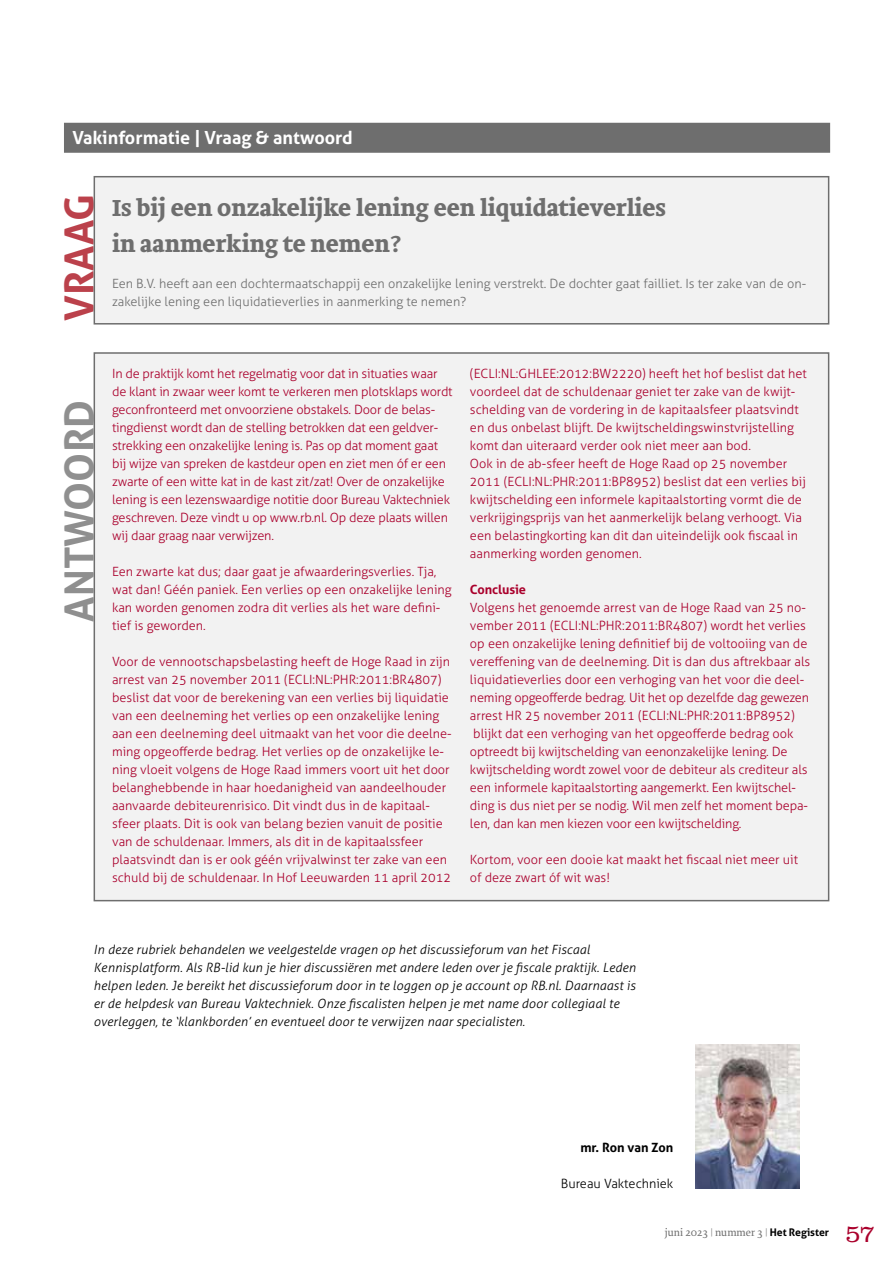
<style>
.page{position:relative;width:893px;height:1263px;background:#fff}
.page>*{position:absolute;margin:0;border:0;box-sizing:border-box;transform-origin:0 0}
.t1{font:700 40.05px "Aller";color:#8f8f8f}
.t2{font:700 40.05px "Aller";color:#bb414b}
.t3{font:300 25.05px "Clarendon LT Std";color:#aa002c}
.t4{font:700 24px/36px "Brioni Text Std";color:#6e6e6e}
.t5{font:700 18px "Aller";color:#fff}
.t6{font:300 12.75px/18px "Aller";color:#aa002c}
.t7{font:italic 300 12.75px/18px "Aller";letter-spacing:.01em;color:#000}
.t8{font:300 12.75px/18px "Aller";color:#6e6e6e}
.t9{font:300 12.75px "Aller";color:#000}
.t10{font:700 12.75px "Aller";color:#000}
.t11{font:700 12.75px "Aller";letter-spacing:-.01em;color:#aa002c}
.t12{font:300 10.5px "Brioni Std";color:#6e6e6e}
.s1{font-family:"Aller";font-weight:700;color:#000}
</style>
<div class="page">
<img style="left:695px;top:1044px;width:104px;height:144px">
<div style="left:94px;top:177px;width:735px;height:147px;background:#f2f2f2"></div>
<div style="left:94px;top:176px;width:735px;height:149px;border:2px solid #6e6e6e"></div>
<div style="left:94px;top:353px;width:735px;height:548px;background:#f2f2f2"></div>
<div style="left:64px;top:123px;width:766px;height:30px;background:#6e6e6e"></div>
<h3 class="t5" style="left:72px;top:127px;width:282px">Vakinformatie | Vraag &amp; antwoord</h3>
<h1 class="t2" style="left:55px;top:321px;width:128px;rotate:-90deg">VRAAG</h1>
<h3 class="t4" style="left:112px;top:190px;width:556px">Is bij een onzakelijke lening een liquidatieverlies in aanmerking te nemen?</h3>
<p class="t8" style="left:112px;top:274px;width:696px">Een B.V. heeft aan een dochtermaatschappij een onzakelijke lening verstrekt. De dochter gaat failliet. Is ter zake van de on&shy;zakelijke lening een liquidatieverlies in aanmerking te nemen?</p>
<h1 class="t1" style="left:55px;top:621px;width:223px;rotate:-90deg">ANTWOORD</h1>
<p class="t6" style="left:112px;top:364px;width:342px">In de praktijk komt het regelmatig voor dat in situaties waar de klant in zwaar weer komt te verkeren men plotsklaps wordt geconfronteerd met onvoorziene obstakels. Door de belas&shy;tingdienst wordt dan de stelling betrokken dat een geldver&shy;strekking een onzakelijke lening is. Pas op dat moment gaat bij wijze van spreken de kastdeur open en ziet men óf er een zwarte of een witte kat in de kast zit/zat! Over de onzakelijke lening is een lezenswaardige notitie door Bureau Vaktechniek geschreven. Deze vindt u op www.rb.nl. Op deze plaats willen wij daar graag naar verwijzen.</p>
<p class="t6" style="left:112px;top:563px;width:341px">Een zwarte kat dus; daar gaat je afwaarderingsverlies. Tja, wat dan! Géén paniek. Een verlies op een onzakelijke lening kan worden genomen zodra dit verlies als het ware defini&shy;tief is geworden.</p>
<p class="t6" style="left:112px;top:653px;width:341px">Voor de vennootschapsbelasting heeft de Hoge Raad in zijn arrest van 25 november 2011 (ECLI:NL:PHR:2011:BR4807) beslist dat voor de berekening van een verlies bij liquidatie van een deelneming het verlies op een onzakelijke lening aan een deelneming deel uitmaakt van het voor die deelne&shy;ming opgeofferde bedrag. Het verlies op de onzakelijke le&shy;ning vloeit volgens de Hoge Raad immers voort uit het door belanghebbende in haar hoedanigheid van aandeelhouder aanvaarde debiteurenrisico. Dit vindt dus in de kapitaal&shy;sfeer plaats. Dit is ook van belang bezien vanuit de positie van de schuldenaar. Immers, als dit in de kapitaalssfeer plaatsvindt dan is er ook géén vrijvalwinst ter zake van een schuld bij de schuldenaar. In Hof Leeuwarden 11 april 2012</p>
<p class="t6" style="left:470px;top:365px;width:338px">(ECLI:NL:GHLEE:2012:BW2220) heeft het hof beslist dat het voordeel dat de schuldenaar geniet ter zake van de kwijt&shy;schelding van de vordering in de kapitaalsfeer plaatsvindt en dus onbelast blijft. De kwijtscheldingswinstvrijstelling komt dan uiteraard verder ook niet meer aan bod.<br>Ook in de ab-sfeer heeft de Hoge Raad op 25 november 2011 (ECLI:NL:PHR:2011:BP8952) beslist dat een verlies bij kwijtschelding een informele kapitaalstorting vormt die de verkrijgingsprijs van het aanmerkelijk belang verhoogt. Via een belastingkorting kan dit dan uiteindelijk ook fiscaal in aanmerking worden genomen.</p>
<p class="t11" style="left:470px;top:582px;width:58px">Conclusie</p>
<p class="t6" style="left:470px;top:599px;width:342px">Volgens het genoemde arrest van de Hoge Raad van 25 no&shy;vember 2011 (ECLI:NL:PHR:2011:BR4807) wordt het verlies op een onzakelijke lening definitief bij de voltooiing van de vereffening van de deelneming. Dit is dan dus aftrekbaar als liquidatieverlies door een verhoging van het voor die deel&shy;neming opgeofferde bedrag. Uit het op dezelfde dag gewezen arrest HR 25 november 2011 (ECLI:NL:PHR:2011:BP8952) blijkt dat een verhoging van het opgeofferde bedrag ook optreedt bij kwijtschelding van een onzakelijke lening. De kwijtschelding wordt zowel voor de debiteur als crediteur als een informele kapitaalstorting aangemerkt. Een kwijtschel&shy;ding is dus niet per se nodig. Wil men zelf het moment bepa&shy;len, dan kan men kiezen voor een kwijtschelding.</p>
<p class="t6" style="left:470px;top:851px;width:330px">Kortom, voor een dooie kat maakt het fiscaal niet meer uit of deze zwart óf wit was!</p>
<p class="t7" style="left:94px;top:940px;width:544px">In deze rubriek behandelen we veelgestelde vragen op het discussieforum van het Fiscaal Kennisplatform. Als RB-lid kun je hier discussiëren met andere leden over je fiscale praktijk. Leden helpen leden. Je bereikt het discussieforum door in te loggen op je account op RB.nl. Daarnaast is er de helpdesk van Bureau Vaktechniek. Onze fiscalisten helpen je met name door collegiaal te overleggen, te ‘klankborden’ en eventueel door te verwijzen naar specialisten.</p>
<p class="t10" style="left:580px;top:1140px;width:94px">mr. Ron van Zon</p>
<p class="t9" style="left:561px;top:1176px;width:114px">Bureau Vaktechniek</p>
<p class="t12" style="left:665px;top:1225px;width:166px">juni 2023 | nummer 3 | <span class="s1">Het Register</span></p>
<h2 class="t3" style="left:845px;top:1219px;width:31px">57</h2>
</div>
